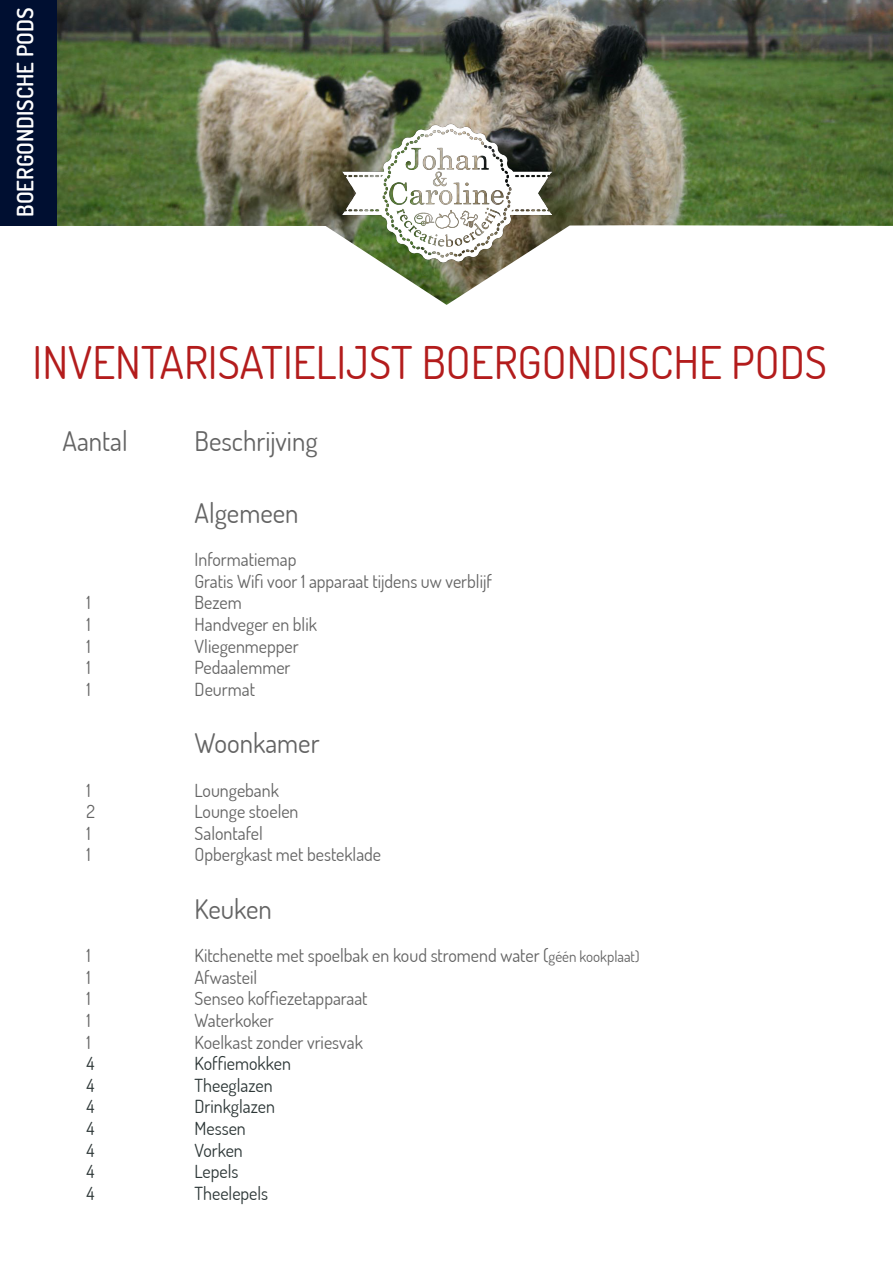
<style>
.page{position:relative;width:893px;height:1263px;background:#fff}
.page>*{position:absolute;margin:0;border:0;box-sizing:border-box;transform-origin:0 0}
.t1{font:45px "Dosis";color:#b31c1c}
.t2{font:27px "Dosis";color:#646464}
.t3{font:600 22.5px "Dosis";color:#fff}
.t4{font:18px "Dosis";color:#646464}
.t5{font:18px "Dosis";color:#2d3737}
.s1{font-size:15px}
</style>
<div class="page">
<img style="left:56px;top:0;width:837px;height:305px">
<img style="left:343px;top:123px;width:208px;height:140px">
<div style="left:0;top:0;width:56px;height:226px;background:#000f31"></div>
<p class="t3" style="left:10px;top:217px;width:210px;rotate:-90deg">BOERGONDISCHE PODS</p>
<p class="t1" style="left:33px;top:331px;width:796px">INVENTARISATIELIJST BOERGONDISCHE PODS</p>
<p class="t2" style="left:63px;top:422px;width:67px">Aantal</p>
<p class="t2" style="left:195px;top:422px;width:125px">Beschrijving</p>
<p class="t2" style="left:195px;top:494px;width:105px">Algemeen</p>
<p class="t4" style="left:195px;top:547px;width:103px">Informatiemap</p>
<p class="t4" style="left:195px;top:569px;width:299px">Gratis Wifi voor 1 apparaat tijdens uw verblijf</p>
<p class="t4" style="left:87px;top:590px;width:6px">1</p>
<p class="t4" style="left:195px;top:590px;width:49px">Bezem</p>
<p class="t4" style="left:87px;top:612px;width:6px">1</p>
<p class="t4" style="left:195px;top:612px;width:124px">Handveger en blik</p>
<p class="t4" style="left:87px;top:634px;width:6px">1</p>
<p class="t4" style="left:195px;top:634px;width:106px">Vliegenmepper</p>
<p class="t4" style="left:87px;top:655px;width:6px">1</p>
<p class="t4" style="left:195px;top:655px;width:97px">Pedaalemmer</p>
<p class="t4" style="left:87px;top:677px;width:6px">1</p>
<p class="t4" style="left:195px;top:677px;width:62px">Deurmat</p>
<p class="t2" style="left:195px;top:725px;width:126px">Woonkamer</p>
<p class="t4" style="left:87px;top:778px;width:6px">1</p>
<p class="t4" style="left:195px;top:778px;width:86px">Loungebank</p>
<p class="t4" style="left:87px;top:799px;width:10px">2</p>
<p class="t4" style="left:195px;top:799px;width:105px">Lounge stoelen</p>
<p class="t4" style="left:87px;top:821px;width:6px">1</p>
<p class="t4" style="left:195px;top:821px;width:70px">Salontafel</p>
<p class="t4" style="left:87px;top:842px;width:6px">1</p>
<p class="t4" style="left:195px;top:842px;width:188px">Opbergkast met besteklade</p>
<p class="t2" style="left:195px;top:890px;width:79px">Keuken</p>
<p class="t4" style="left:87px;top:943px;width:6px">1</p>
<p class="t4" style="left:195px;top:943px;width:446px">Kitchenette met spoelbak en koud stromend water (<span class="s1">géén kookplaat)</span></p>
<p class="t4" style="left:87px;top:965px;width:6px">1</p>
<p class="t4" style="left:195px;top:965px;width:64px">Afwasteil</p>
<p class="t4" style="left:87px;top:986px;width:6px">1</p>
<p class="t4" style="left:195px;top:986px;width:174px">Senseo koffiezetapparaat</p>
<p class="t4" style="left:87px;top:1008px;width:6px">1</p>
<p class="t4" style="left:195px;top:1008px;width:81px">Waterkoker</p>
<p class="t4" style="left:87px;top:1030px;width:6px">1</p>
<p class="t4" style="left:195px;top:1030px;width:170px">Koelkast zonder vriesvak</p>
<p class="t5" style="left:87px;top:1051px;width:9px">4</p>
<p class="t5" style="left:195px;top:1051px;width:98px">Koffiemokken</p>
<p class="t5" style="left:87px;top:1073px;width:9px">4</p>
<p class="t5" style="left:195px;top:1073px;width:79px">Theeglazen</p>
<p class="t5" style="left:87px;top:1094px;width:9px">4</p>
<p class="t5" style="left:195px;top:1094px;width:82px">Drinkglazen</p>
<p class="t5" style="left:87px;top:1116px;width:9px">4</p>
<p class="t5" style="left:195px;top:1116px;width:53px">Messen</p>
<p class="t5" style="left:87px;top:1138px;width:9px">4</p>
<p class="t5" style="left:195px;top:1138px;width:50px">Vorken</p>
<p class="t5" style="left:87px;top:1159px;width:9px">4</p>
<p class="t5" style="left:195px;top:1159px;width:45px">Lepels</p>
<p class="t5" style="left:87px;top:1181px;width:9px">4</p>
<p class="t5" style="left:195px;top:1181px;width:75px">Theelepels</p>
</div>
